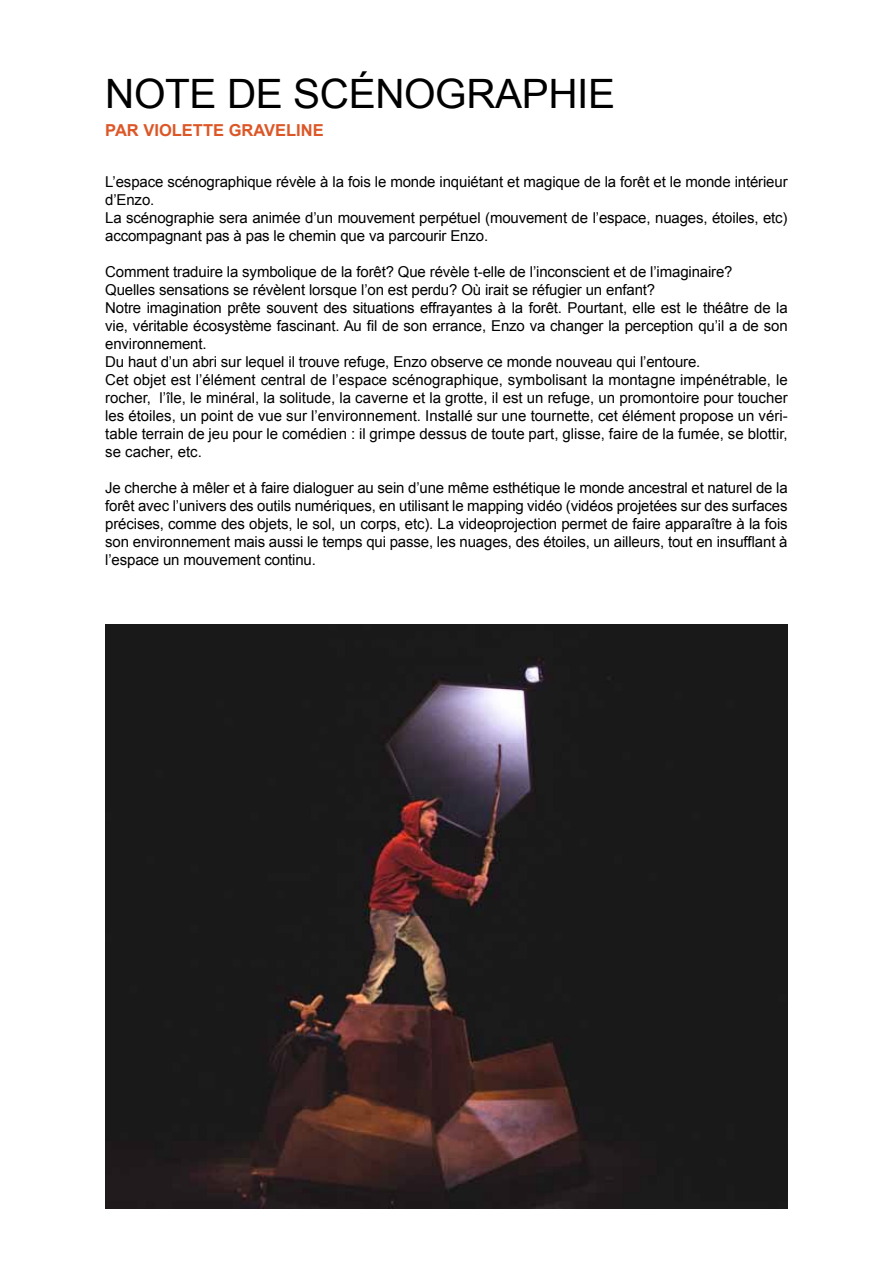
<style>
.page{position:relative;width:893px;height:1263px;background:#fff}
.page>*{position:absolute;margin:0;border:0;box-sizing:border-box;transform-origin:0 0}
.t1{font:40.5px "Arial";letter-spacing:-.01em;color:#000}
.t2{font:700 16.5px "Arial";color:#dc5727}
.t3{font:15px/18px "Arial";letter-spacing:-.01em;color:#000}
</style>
<div class="page">
<img style="left:105px;top:624px;width:683px;height:585px">
<h1 class="t1" style="left:105px;top:67px;width:360px">NOTE DE SCÉNOGRA</h1>
<h1 class="t1" style="left:522px;top:67px;width:89px">PHIE</h1>
<p class="t2" style="left:105px;top:120px;width:220px">PAR VIOLETTE G RAVELINE</p>
<p class="t3" style="left:105px;top:173px;width:684px">L’espace scénographique révèle à la fois le monde inquiétant et magique de la forêt et le monde intérieur d’Enzo.<br>La scénographie sera animée d’un mouvement perpétuel (mouvement de l’espace, nuages, étoiles, etc) accompagnant pas à pas le chemin que va parcourir Enzo.</p>
<p class="t3" style="left:105px;top:263px;width:684px">Comment traduire la symbolique de la forêt? Que révèle t-elle de l’inconscient et de l’imaginaire?<br>Quelles sensations se révèlent lorsque l’on est perdu? Où irait se réfugier un enfant?<br>Notre imagination prête souvent des situations effrayantes à la forêt. Pourtant, elle est le théâtre de la vie, véritable écosystème fascinant. Au fil de son errance, Enzo va changer la perception qu’il a de son environnement.<br>Du haut d’un abri sur lequel il trouve refuge, Enzo observe ce monde nouveau qui l’entoure.<br>Cet objet est l’élément central de l’espace scénographique, symbolisant la montagne impénétrable, le rocher, l’île, le minéral, la solitude, la caverne et la grotte, il est un refuge, un promontoire pour toucher les étoiles, un point de vue sur l’environnement. Installé sur une tournette, cet élément propose un véri&shy;table terrain de jeu pour le comédien : il grimpe dessus de toute part, glisse, faire de la fumée, se blottir, se cacher, etc.</p>
<p class="t3" style="left:105px;top:479px;width:684px;text-align:justify">Je cherche à mêler et à faire dialoguer au sein d’une même esthétique le monde ancestral et naturel de la forêt avec l’univers des outils numériques, en utilisant le mapping vidéo (vidéos projetées sur des surfaces précises, comme des objets, le sol, un corps, etc). La videoprojection permet de faire apparaître à la fois son environnement mais aussi le temps qui passe, les nuages, des étoiles, un ailleurs, tout en insufflant à l’espace un mouvement continu.</p>
</div>
